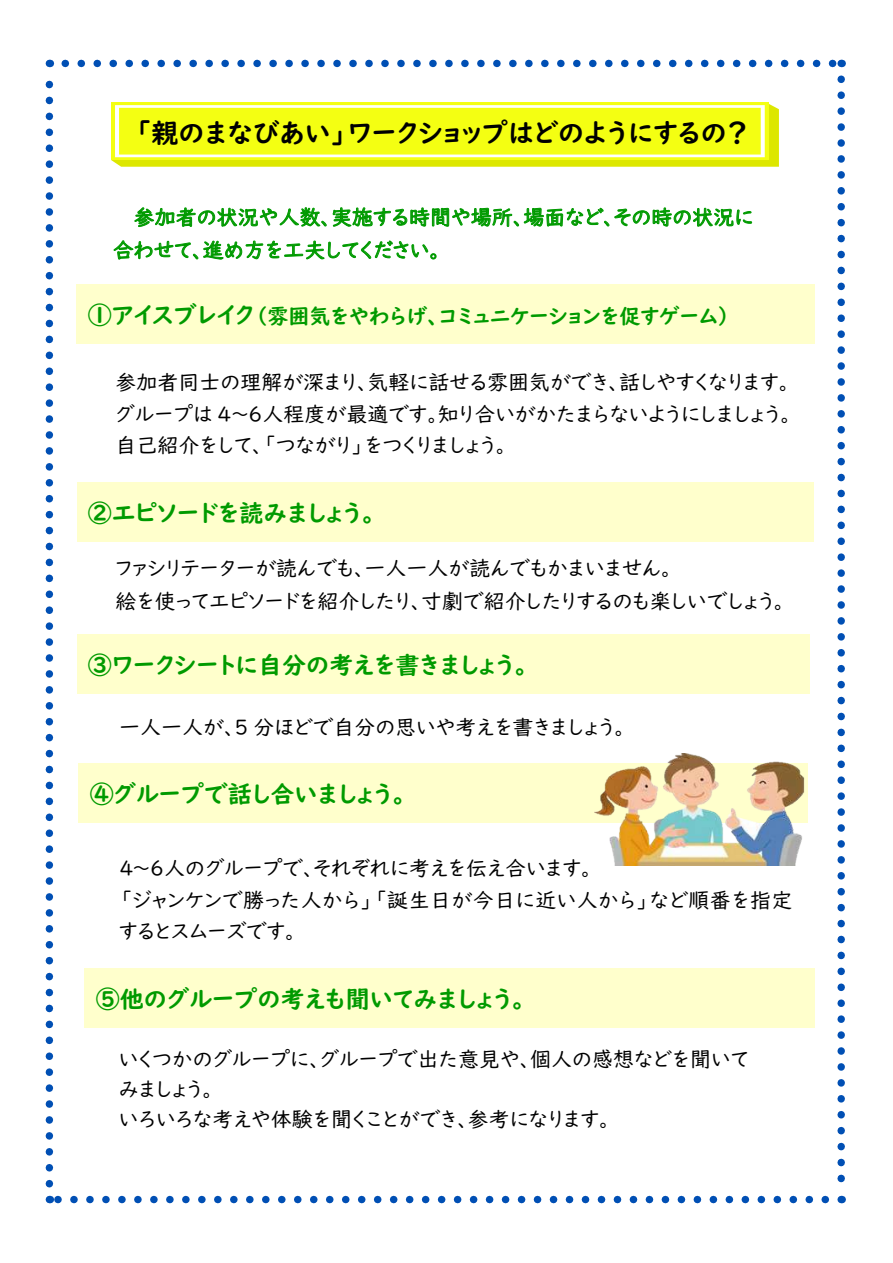
<style>
.page{position:relative;width:893px;height:1263px;background:#fff}
.page>*{position:absolute;margin:0;border:0;box-sizing:border-box;transform-origin:0 0}
.t1{font:27px "UD Digi Kyokasho NK B";color:#000}
.t2{font:24px "UD Digi Kyokasho NK B";color:#009a00}
.t3{font:21px/31.5px "UD Digi Kyokasho NK R";color:#000}
.t4{font:21px/33px "UD Digi Kyokasho NK R";color:#009a00}
.t5{font:21px "UD Digi Kyokasho NK B";color:#009a00}
.s1{font-size:24px}
</style>
<div class="page">
<svg style="left:57px;top:1196px;width:768px;height:7px"></svg>
<svg style="left:46px;top:60px;width:7px;height:1124px"></svg>
<svg style="left:65px;top:60px;width:768px;height:7px"></svg>
<svg style="left:837px;top:79px;width:8px;height:1124px"></svg>
<svg style="left:111px;top:102px;width:668px;height:65px;background:#f2fc26"></svg>
<div style="left:77px;top:284px;width:738px;height:60px;background:#ffc"></div>
<div style="left:77px;top:482px;width:737px;height:60px;background:#ffc"></div>
<div style="left:77px;top:634px;width:732px;height:59px;background:#ffc"></div>
<div style="left:79px;top:763px;width:728px;height:60px;background:#ffc"></div>
<div style="left:85px;top:968px;width:730px;height:59px;background:#ffc"></div>
<svg style="left:114px;top:207px;width:638px;height:53px"></svg>
<img style="left:594px;top:753px;width:211px;height:113px">
<p class="t1" style="left:134px;top:117px;width:615px">「親のまなびあい」ワークショップはどのようにするの？</p>
<p class="t4" style="left:113px;top:201px;width:642px;text-indent:21px">参加者の状況や人数、実施する時間や場所、場面など、その時の状況に合わせて、進め方を工夫してください。</p>
<p class="t5" style="left:88px;top:304px;width:645px"><span class="s1">①アイスブレイク</span>（雰囲気をやわらげ、コミュニケーションを促すゲーム）</p>
<p class="t3" style="left:116px;top:367px;width:677px;text-align:justify">参加者同士の理解が深まり、気軽に話せる雰囲気ができ、話しやすくなります。グループは 4～６人程度が最適です。知り合いがかたまらないようにしましょう。自己紹介をして、「つながり」をつくりましょう。</p>
<p class="t2" style="left:88px;top:499px;width:289px">②エピソードを読みましょう。</p>
<p class="t3" style="left:116px;top:552px;width:670px;line-height:33.2px">ファシリテーターが読んでも、一人一人が読んでもかまいません。<br>絵を使ってエピソードを紹介したり、寸劇で紹介したりするのも楽しいでしょう。</p>
<p class="t2" style="left:88px;top:651px;width:441px">③ワークシートに自分の考えを書きましょう。</p>
<p class="t3" style="left:119px;top:711px;width:507px">一人一人が、5 分ほどで自分の思いや考えを書きましょう。</p>
<p class="t2" style="left:90px;top:780px;width:318px">④グループで話し合いましょう。</p>
<p class="t3" style="left:119px;top:853px;width:675px">４～６人のグループで、それぞれに考えを伝え合います。<br>「ジャンケンで勝った人から」「誕生日が今日に近い人から」など順番を指定するとスムーズです。</p>
<p class="t2" style="left:96px;top:985px;width:431px">⑤他のグループの考えも聞いてみましょう。</p>
<p class="t3" style="left:119px;top:1045px;width:631px;line-height:30px">いくつかのグループに、グループで出た意見や、個人の感想などを聞いてみましょう。<br>いろいろな考えや体験を聞くことができ、参考になります。</p>
</div>
